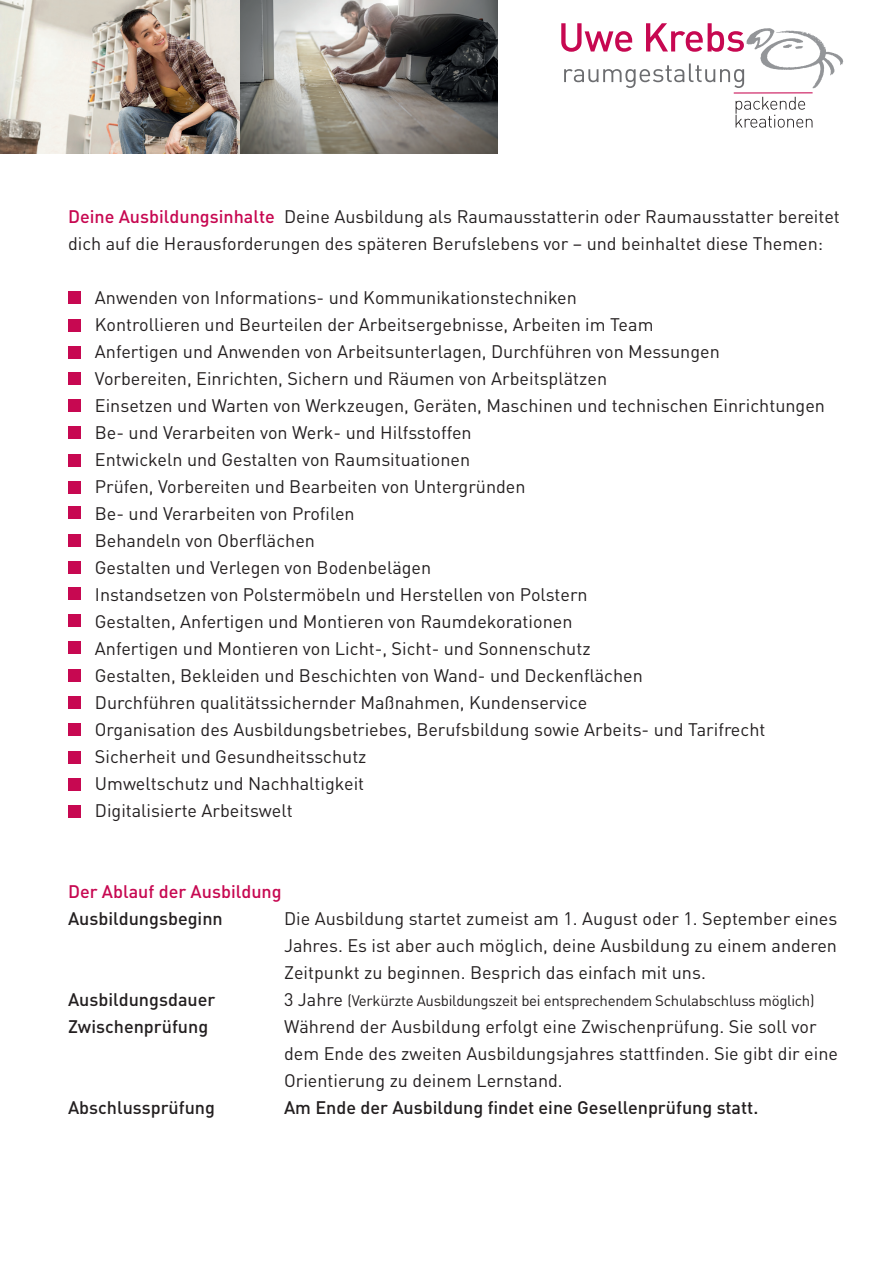
<style>
.page{position:relative;width:893px;height:1263px;background:#fff}
.page>*{position:absolute;margin:0;border:0;box-sizing:border-box;transform-origin:0 0}
.t1{font:18px/27px "DIN";color:#231f20}
.t2{font:500 18px "DIN";color:#231f20}
.t3{font:500 18px "DIN";color:#c70851}
.t4{font:15px "DIN";letter-spacing:-.02em;color:#231f20}
.s1{font-weight:500;color:#c70851}
.s2{font-size:18px}
</style>
<div class="page">
<img style="left:746px;top:28px;width:98px;height:61px">
<svg style="left:561px;top:23px;width:71px;height:29px"></svg>
<svg style="left:646px;top:23px;width:98px;height:29px"></svg>
<svg style="left:564px;top:64px;width:180px;height:24px"></svg>
<svg style="left:736px;top:97px;width:76px;height:31px"></svg>
<hr style="left:734px;top:92px;width:79px;height:2px;background:#c70851">
<img style="left:0;top:0;width:497px;height:153px">
<div style="left:68px;top:291px;width:13px;height:13px;background:#c70851"></div>
<div style="left:68px;top:319px;width:13px;height:13px;background:#c70851"></div>
<div style="left:68px;top:372px;width:13px;height:13px;background:#c70851"></div>
<div style="left:68px;top:399px;width:13px;height:13px;background:#c70851"></div>
<div style="left:68px;top:426px;width:13px;height:13px;background:#c70851"></div>
<div style="left:68px;top:454px;width:13px;height:13px;background:#c70851"></div>
<div style="left:68px;top:481px;width:13px;height:12px;background:#c70851"></div>
<div style="left:68px;top:506px;width:13px;height:13px;background:#c70851"></div>
<div style="left:68px;top:534px;width:13px;height:13px;background:#c70851"></div>
<div style="left:68px;top:561px;width:13px;height:13px;background:#c70851"></div>
<div style="left:68px;top:587px;width:13px;height:13px;background:#c70851"></div>
<div style="left:68px;top:614px;width:13px;height:13px;background:#c70851"></div>
<div style="left:68px;top:641px;width:13px;height:13px;background:#c70851"></div>
<div style="left:68px;top:669px;width:13px;height:13px;background:#c70851"></div>
<div style="left:68px;top:696px;width:13px;height:13px;background:#c70851"></div>
<div style="left:68px;top:723px;width:13px;height:13px;background:#c70851"></div>
<div style="left:68px;top:751px;width:13px;height:13px;background:#c70851"></div>
<div style="left:68px;top:778px;width:13px;height:13px;background:#c70851"></div>
<div style="left:68px;top:805px;width:13px;height:13px;background:#c70851"></div>
<div style="left:68px;top:346px;width:13px;height:12px;background:#c70851"></div>
<p class="t1" style="left:68px;top:202px;width:773px"><span class="s1">Deine Ausbildungsinhalte</span> Deine Ausbildung als Raumausstatterin oder Raumausstatter bereitet dich auf die Herausforderungen des späteren Berufslebens vor – und beinhaltet diese Themen:</p>
<p class="t1" style="left:95px;top:283px;width:732px">Anwenden von Informations- und Kommunikationstechniken<br>Kontrollieren und Beurteilen der Arbeitsergebnisse, Arbeiten im Team<br>Anfertigen und Anwenden von Arbeitsunterlagen, Durchführen von Messungen<br>Vorbereiten, Einrichten, Sichern und Räumen von Arbeitsplätzen<br>Einsetzen und Warten von Werkzeugen, Geräten, Maschinen und technischen Einrichtungen Be- und Verarbeiten von Werk- und Hilfsstoffen<br>Entwickeln und Gestalten von Raumsituationen<br>Prüfen, Vorbereiten und Bearbeiten von Untergründen<br>Be- und Verarbeiten von Profilen<br>Behandeln von Oberflächen<br>Gestalten und Verlegen von Bodenbelägen<br>Instandsetzen von Polstermöbeln und Herstellen von Polstern<br>Gestalten, Anfertigen und Montieren von Raumdekorationen<br>Anfertigen und Montieren von Licht-, Sicht- und Sonnenschutz<br>Gestalten, Bekleiden und Beschichten von Wand- und Deckenflächen<br>Durchführen qualitätssichernder Maßnahmen, Kundenservice<br>Organisation des Ausbildungsbetriebes, Berufsbildung sowie Arbeits- und Tarifrecht Sicherheit und Gesundheitsschutz<br>Umweltschutz und Nachhaltigkeit<br>Digitalisierte Arbeitswelt</p>
<p class="t3" style="left:68px;top:880px;width:215px">Der Ablauf der Ausbildung</p>
<p class="t2" style="left:68px;top:907px;width:156px">Ausbildungsbeginn</p>
<p class="t1" style="left:284px;top:904px;width:555px;text-align:justify">Die Ausbildung startet zumeist am 1. August oder 1. September eines Jahres. Es ist aber auch möglich, deine Ausbildung zu einem anderen Zeitpunkt zu beginnen. Besprich das einfach mit uns.</p>
<p class="t2" style="left:68px;top:988px;width:149px">Ausbildungsdauer</p>
<p class="t4" style="left:284px;top:991px;width:532px"><span class="s2">3 Jahre</span> (Verkürzte Ausbildungszeit bei entsprechendem Schulabschluss möglich)</p>
<p class="t2" style="left:68px;top:1015px;width:142px">Zwischenprüfung</p>
<p class="t1" style="left:284px;top:1012px;width:555px">Während der Ausbildung erfolgt eine Zwischenprüfung. Sie soll vor dem Ende des zweiten Ausbildungsjahres stattfinden. Sie gibt dir eine<br>Orientierung zu deinem Lernstand.</p>
<p class="t2" style="left:68px;top:1096px;width:149px">Abschlussprüfung</p>
<p class="t2" style="left:284px;top:1096px;width:476px">Am Ende der Ausbildung findet eine Gesellenprüfung statt.</p>
</div>
